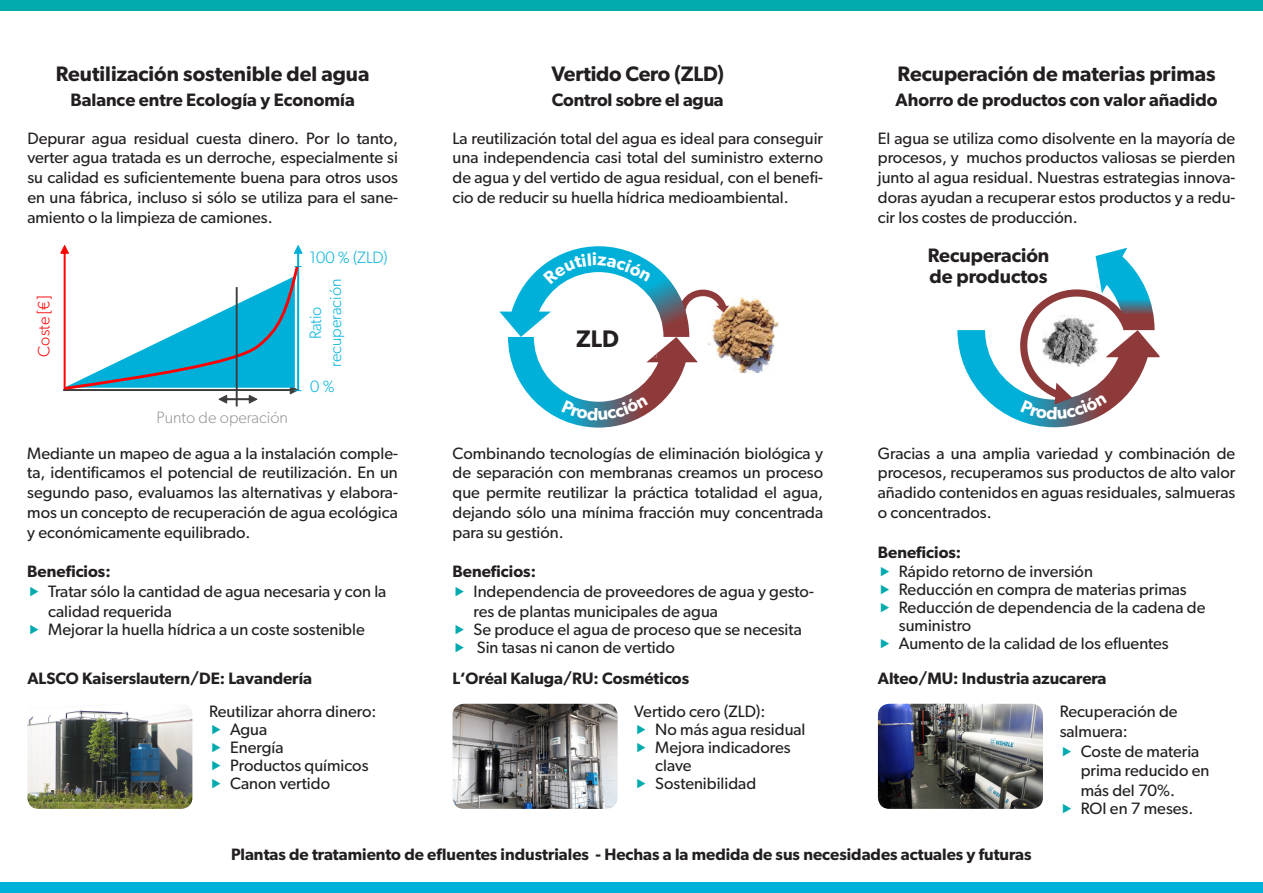
<style>
.page{position:relative;width:1263px;height:893px;background:#fff}
.page>*{position:absolute;margin:0;border:0;box-sizing:border-box;transform-origin:0 0}
.t1{font:600 24px "Gibson";color:#231f20}
.t2{font:600 21px "Gibson";color:#231f20}
.t3{font:600 19.5px/21px "Gibson";color:#231f20}
.t4{font:600 18px "Gibson";color:#231f20}
.t5{font:600 18px "Gibson";color:#fff}
.t6{font:16.5px/19.8px "Gibson";color:#231f20}
.t7{font:600 16.5px "Gibson";color:#231f20}
.t8{font:300 16.5px/19.8px "Gibson";color:#00b1d9;text-align:center}
.t9{font:300 16.5px "Gibson";color:#939598}
.t10{font:300 16.5px "Gibson";color:#f00}
</style>
<div class="page">
<div style="left:0;top:0;width:1263px;height:10px;background:#00aaad"></div>
<div style="left:0;top:882px;width:1263px;height:11px;background:#00b1d9"></div>
<img style="left:27px;top:708px;width:165px;height:101px">
<img style="left:878px;top:704px;width:165px;height:105px">
<img style="left:453px;top:704px;width:165px;height:105px">
<hr style="left:236px;top:287px;width:2px;height:119px;background:#3d3d3d">
<svg style="left:61px;top:245px;width:241px;height:158px"></svg>
<img style="left:729px;top:296px;width:50px;height:76px">
<svg style="left:957px;top:248px;width:202px;height:179px"></svg>
<svg style="left:499px;top:246px;width:230px;height:182px"></svg>
<p class="t2" style="left:56px;top:61px;width:315px">Reutilización sostenible del agua</p>
<p class="t4" style="left:70px;top:89px;width:286px">Balance entre Ecología y Economía</p>
<p class="t6" style="left:27px;top:128px;width:372px;text-align:justify">Depurar agua residual cuesta dinero. Por lo tanto, verter agua tratada es un derroche, especialmente si su calidad es suficientemente buena para otros usos en una fábrica, incluso si sólo se utiliza para el sane&shy;amiento o la limpieza de camiones.</p>
<p class="t10" style="left:34px;top:357px;width:62px;rotate:-90deg">Coste [€]</p>
<p class="t9" style="left:156px;top:407px;width:133px">Punto de operación</p>
<p class="t8" style="left:309px;top:247px;width:80px">100 % (ZLD)</p>
<p class="t8" style="left:305px;top:367px;width:90px;rotate:-90deg">Ratio recuperación</p>
<p class="t8" style="left:310px;top:376px;width:26px">0 %</p>
<p class="t6" style="left:27px;top:443px;width:372px;text-align:justify">Mediante un mapeo de agua a la instalación comple&shy;ta, identificamos el potencial de reutilización. En un segundo paso, evaluamos las alternativas y elabora&shy;mos un concepto de recuperación de agua ecológica y económicamente equilibrado.</p>
<p class="t7" style="left:27px;top:562px;width:85px">Beneficios:</p>
<p class="t6" style="left:48px;top:581px;width:340px">Tratar sólo la cantidad de agua necesaria y con la calidad requerida</p>
<p class="t6" style="left:48px;top:619px;width:318px">Mejorar la huella hídrica a un coste sostenible</p>
<p class="t7" style="left:27px;top:668px;width:286px">ALSCO Kaiserslautern/DE: Lavandería</p>
<p class="t6" style="left:230px;top:702px;width:148px;line-height:18px;text-indent:-21px">Reutilizar ahorra dinero:<br>Agua<br>Energía<br>Productos químicos<br>Canon vertido</p>
<p class="t2" style="left:551px;top:61px;width:174px">Vertido Cero (ZLD)</p>
<p class="t4" style="left:552px;top:89px;width:173px">Control sobre el agua</p>
<p class="t6" style="left:453px;top:128px;width:372px;text-align:justify">La reutilización total del agua es ideal para conseguir una independencia casi total del suministro externo de agua y del vertido de agua residual, con el benefi&shy;cio de reducir su huella hídrica medioambiental.</p>
<p class="t2" style="left:898px;top:61px;width:319px">Recuperación de materias primas</p>
<p class="t4" style="left:896px;top:89px;width:323px">Ahorro de productos con valor añadido</p>
<p class="t6" style="left:878px;top:128px;width:359px;text-align:justify">El agua se utiliza como disolvente en la mayoría de procesos, y muchos productos valiosas se pierden junto al agua residual. Nuestras estrategias innova&shy;doras ayudan a recuperar estos productos y a redu&shy;cir los costes de producción.</p>
<p class="t5" style="left:592px;top:248px;width:7px">i</p>
<p class="t3" style="left:928px;top:244px;width:123px">Recuperación de productos</p>
<h1 class="t1" style="left:576px;top:325px;width:44px">ZLD</h1>
<p class="t6" style="left:453px;top:443px;width:372px;text-align:justify">Combinando tecnologías de eliminación biológica y de separación con membranas creamos un proceso que permite reutilizar la práctica totalidad el agua, dejando sólo una mínima fracción muy concentrada para su gestión.</p>
<p class="t7" style="left:453px;top:562px;width:85px">Beneficios:</p>
<p class="t6" style="left:474px;top:581px;width:342px">Independencia de proveedores de agua y gesto&shy;res de plantas municipales de agua</p>
<p class="t6" style="left:474px;top:620px;width:330px;line-height:18px">Se produce el agua de proceso que se necesita<br>Sin tasas ni canon de vertido</p>
<p class="t6" style="left:878px;top:443px;width:359px;text-align:justify">Gracias a una amplia variedad y combinación de procesos, recuperamos sus productos de alto valor añadido contenidos en aguas residuales, salmueras o concentrados.</p>
<p class="t7" style="left:878px;top:542px;width:85px">Beneficios:</p>
<p class="t6" style="left:899px;top:562px;width:308px;line-height:18px">Rápido retorno de inversión<br>Reducción en compra de materias primas<br>Reducción de dependencia de la cadena de suministro<br>Aumento de la calidad de los efluentes</p>
<p class="t7" style="left:453px;top:668px;width:238px">L‘Oréal Kaluga/RU: Cosméticos</p>
<p class="t7" style="left:878px;top:668px;width:230px">Alteo/MU: Industria azucarera</p>
<p class="t6" style="left:655px;top:702px;width:152px;line-height:18px;text-indent:-21px">Vertido cero (ZLD):<br>No más agua residual<br>Mejora indicadores clave<br>Sostenibilidad</p>
<p class="t6" style="left:1060px;top:701px;width:119px">Recuperación de salmuera:</p>
<p class="t6" style="left:1081px;top:741px;width:130px">Coste de materia prima reducido en más del 70%.</p>
<p class="t6" style="left:1081px;top:798px;width:114px">ROI en 7 meses.</p>
<p class="t7" style="left:231px;top:845px;width:802px">Plantas de tratamiento de efluentes industriales - Hechas a la medida de sus necesidades actuales y futuras</p>
</div>
